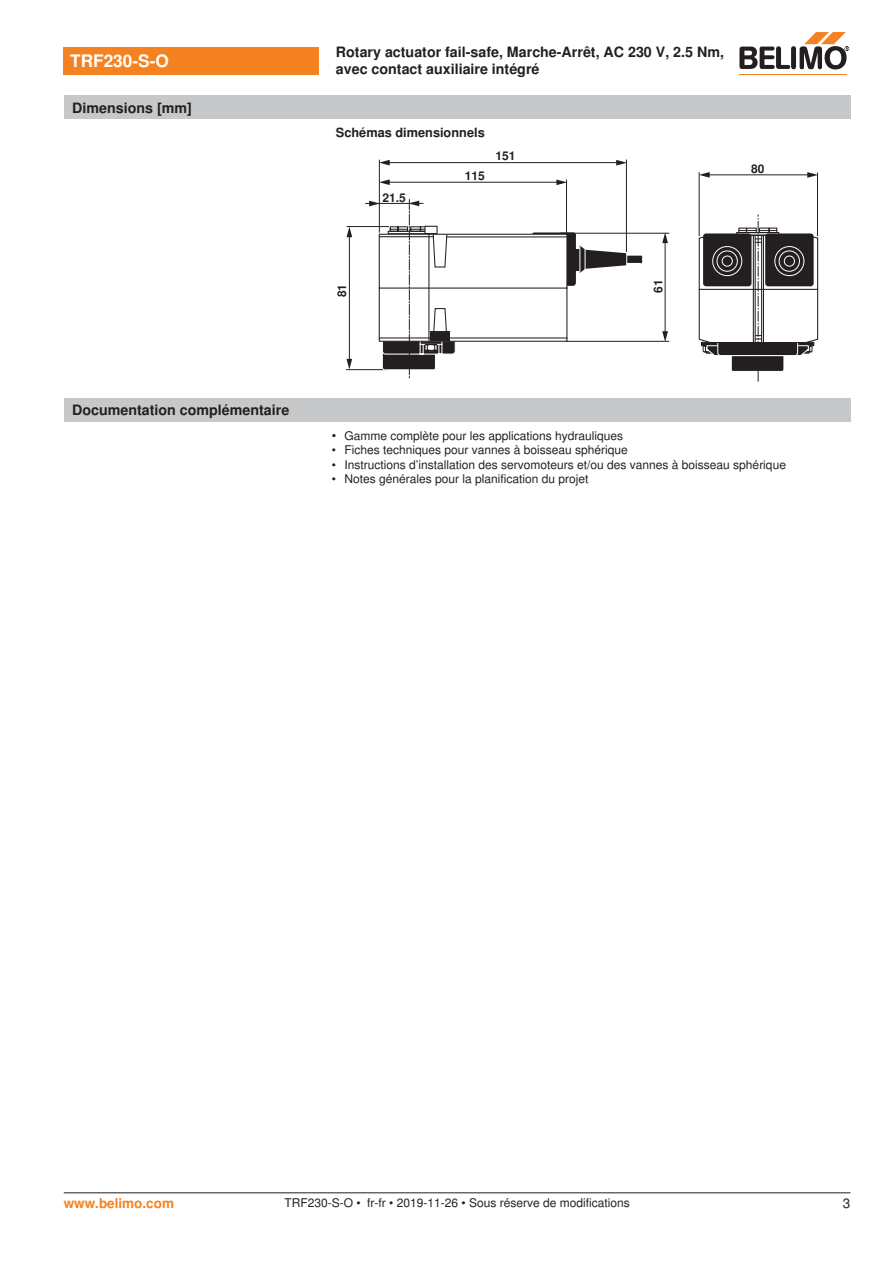
<style>
.page{position:relative;width:893px;height:1263px;background:#fff}
.page>*{position:absolute;margin:0;border:0;box-sizing:border-box;transform-origin:0 0}
.t1{font:700 17.25px "Nimbus Sans BEL";color:#fff}
.t2{font:700 14.25px/17.1px "Nimbus Sans BEL";color:#231f20}
.t3{font:700 13.5px "Nimbus Sans BEL";color:#f58220}
.Rechtsbündig_Footer{font:13.5px "Nimbus Sans BEL";color:#231f20}
.t4{font:700 12.75px "Nimbus Sans BEL";color:#231f20}
.Bulletpoints{font:12px "Nimbus Sans BEL";color:#231f20}
.Footer_EU_center{font:12px "Nimbus Sans BEL";color:#231f20}
.t5{font:700 12px "Nimbus Sans BEL";color:#231f20}
.s1{font-size:12.75px}
</style>
<div class="page">
<hr style="left:365px;top:203px;width:58px;height:1px;background:#231f20">
<hr style="left:383px;top:182px;width:179px;height:1px;background:#231f20">
<svg style="left:556px;top:179px;width:11px;height:6px"></svg>
<svg style="left:380px;top:179px;width:10px;height:6px"></svg>
<hr style="left:383px;top:162px;width:240px;height:1px;background:#231f20">
<svg style="left:616px;top:160px;width:10px;height:6px"></svg>
<svg style="left:380px;top:160px;width:10px;height:5px"></svg>
<hr style="left:379px;top:160px;width:1px;height:73px;background:#231f20">
<hr style="left:566px;top:180px;width:1px;height:61px;background:#231f20">
<hr style="left:626px;top:160px;width:1px;height:92px;background:#231f20">
<hr style="left:349px;top:231px;width:1px;height:134px;background:#231f20">
<hr style="left:665px;top:237px;width:1px;height:100px;background:#231f20">
<svg style="left:662px;top:232px;width:6px;height:11px"></svg>
<svg style="left:662px;top:331px;width:6px;height:10px"></svg>
<svg style="left:347px;top:227px;width:5px;height:10px"></svg>
<svg style="left:346px;top:359px;width:6px;height:10px"></svg>
<hr style="left:346px;top:369px;width:41px;height:1px;background:#231f20">
<hr style="left:347px;top:226px;width:42px;height:1px;background:#231f20">
<hr style="left:566px;top:341px;width:103px;height:1px;background:#231f20">
<hr style="left:573px;top:233px;width:96px;height:1px;background:#231f20">
<svg style="left:369px;top:199px;width:273px;height:180px"></svg>
<div style="left:431px;top:332px;width:19px;height:9px;background:#231f20"></div>
<hr style="left:703px;top:175px;width:110px;height:1px;background:#231f20">
<svg style="left:807px;top:172px;width:11px;height:6px"></svg>
<svg style="left:700px;top:172px;width:10px;height:6px"></svg>
<hr style="left:699px;top:172px;width:1px;height:64px;background:#231f20">
<hr style="left:817px;top:173px;width:1px;height:63px;background:#231f20">
<svg style="left:698px;top:215px;width:120px;height:167px"></svg>
<div style="left:64px;top:399px;width:786px;height:23px;background:#c7c8ca"></div>
<div style="left:64px;top:47px;width:255px;height:27px;background:#f58220"></div>
<hr style="left:739px;top:74px;width:107px;height:1px;background:#f58220">
<svg style="left:739px;top:32px;width:110px;height:38px"></svg>
<div style="left:64px;top:96px;width:786px;height:23px;background:#c7c8ca"></div>
<hr style="left:64px;top:1192px;width:786px;height:1px;background:#231f20">
<p class="t1" style="left:70px;top:51px;width:100px">TRF230-S-O</p>
<p class="t2" style="left:336px;top:44px;width:390px">Rotary actuator fail-safe, Marche-Arrêt, AC 230 V, 2.5 Nm, avec contact auxiliaire intégré</p>
<p class="t2" style="left:72px;top:100px;width:121px">Dimensions [mm]</p>
<p class="t2" style="left:72px;top:402px;width:218px">Documentation complémentaire</p>
<p class="t4" style="left:336px;top:125px;width:150px">Schémas dimensionnels</p>
<p class="t5" style="left:383px;top:190px;width:25px">21.5</p>
<p class="t5" style="left:465px;top:168px;width:22px">115</p>
<p class="t5" style="left:495px;top:148px;width:22px">151</p>
<p class="t5" style="left:334px;top:297px;width:15px;rotate:-90deg">81</p>
<p class="t5" style="left:650px;top:293px;width:15px;rotate:-90deg">61</p>
<p class="t5" style="left:751px;top:161px;width:15px">80</p>
<p class="Bulletpoints" style="left:332px;top:429px;width:293px"><span class="s1">•</span> Gamme complète pour les applications hydrauliques</p>
<p class="Bulletpoints" style="left:332px;top:443px;width:298px">• Fiches techniques pour vannes à boisseau sphérique</p>
<p class="Bulletpoints" style="left:332px;top:457px;width:456px">• Instructions d’installation des servomoteurs et/ou des vannes à boisseau sphérique</p>
<p class="Bulletpoints" style="left:332px;top:472px;width:258px">• Notes générales pour la planification du projet</p>
<p class="t3" style="left:64px;top:1195px;width:112px">www.belimo.com</p>
<p class="Footer_EU_center" style="left:284px;top:1196px;width:347px">TRF230-S-O • fr-fr • 2019-11-26 • Sous réserve de modifications</p>
<p class="Rechtsbündig_Footer" style="left:843px;top:1195px;width:9px">3</p>
</div>
